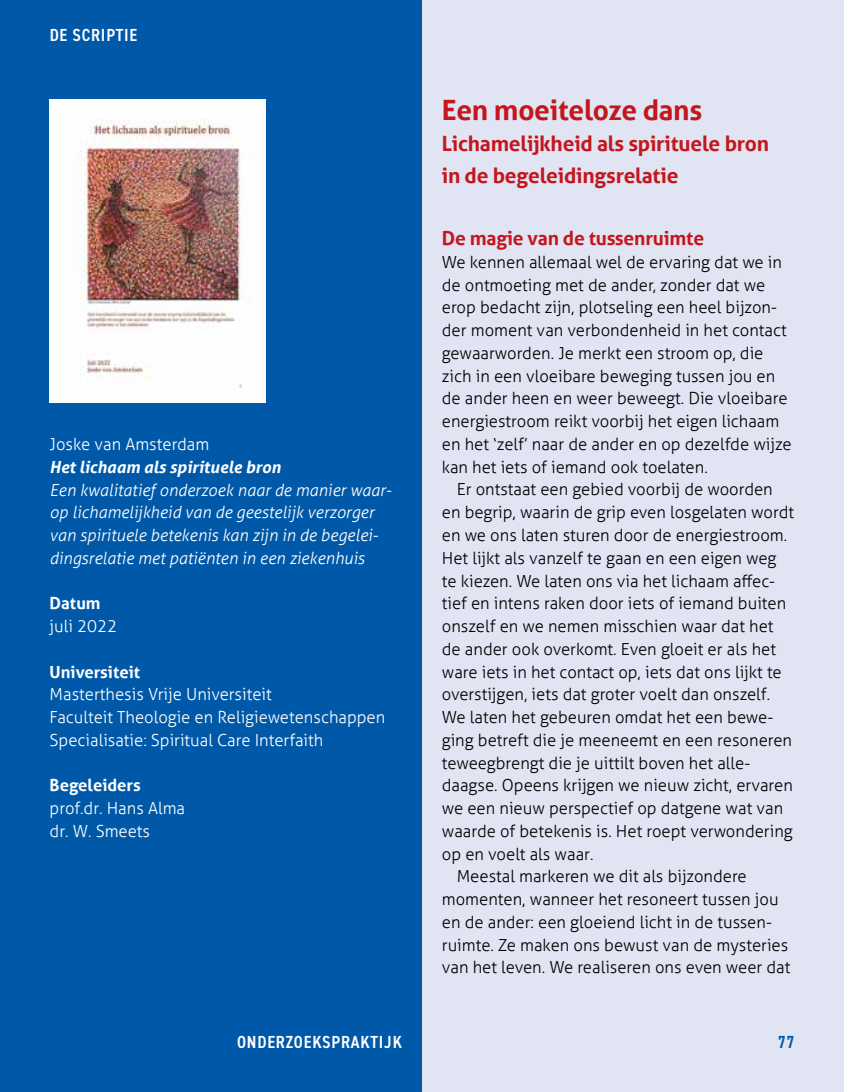
<style>
.page{position:relative;width:844px;height:1092px;background:#fff}
.page>*{position:absolute;margin:0;border:0;box-sizing:border-box;transform-origin:0 0}
.t1{font:700 28px "Aller";letter-spacing:-.01em;color:#c4161c}
.t2{font:700 21px/31.5px "Aller";letter-spacing:-.01em;color:#c4161c}
.t3{font:700 19.25px "Aller";letter-spacing:-.01em;color:#c4161c}
.t4{font:600 condensed 17.5px "DIN2014";letter-spacing:.045em;color:#fff}
.t5{font:600 condensed 17.5px "DIN2014";color:#0058a9}
.t6{font:300 16.62px/22.8px "Aller";color:#000}
.t7{font:italic 300 16.62px/22.8px "Aller";color:#fff}
.t8{font:300 16.62px/22.8px "Aller";color:#fff}
.t9{font:700 16.62px "Aller";color:#fff}
.t10{font:italic 700 16.62px "Aller";color:#fff}
</style>
<div class="page">
<div style="left:138px;top:0;width:705px;height:1091px;background:#e1e4f3"></div>
<div style="left:0;top:0;width:422px;height:1091px;background:#0058a9"></div>
<img style="left:50px;top:99px;width:215px;height:303px">
<p class="t4" style="left:50px;top:24px;width:89px">DE SCRIPTIE</p>
<p class="t8" style="left:50px;top:433px;width:161px">Joske van Amsterdam</p>
<p class="t10" style="left:50px;top:456px;width:233px">Het lichaam als spirituele bron</p>
<p class="t7" style="left:50px;top:478px;width:343px">Een kwalitatief onderzoek naar de manier waar&shy;op lichamelijkheid van de geestelijk verzorger van spirituele betekenis kan zijn in de begelei&shy;dingsrelatie met patiënten in een ziekenhuis</p>
<p class="t9" style="left:50px;top:593px;width:52px">Datum</p>
<p class="t8" style="left:50px;top:614px;width:69px">juli 2022</p>
<p class="t9" style="left:50px;top:661px;width:92px">Universiteit</p>
<p class="t8" style="left:50px;top:683px;width:337px">Masterthesis Vrije Universiteit<br>Faculteit Theologie en Religiewetenschappen<br>Specialisatie: Spiritual Care Interfaith</p>
<p class="t9" style="left:50px;top:775px;width:93px">Begeleiders</p>
<p class="t8" style="left:50px;top:796px;width:137px">prof.dr. Hans Alma dr. W. Smeets</p>
<h1 class="t1" style="left:441px;top:93px;width:262px">Een moeiteloze dans</h1>
<p class="t2" style="left:441px;top:128px;width:328px">Lichamelijkheid als spirituele bron in de begeleidingsrelatie</p>
<p class="t3" style="left:441px;top:226px;width:264px">De magie van de tussenruimte</p>
<p class="t6" style="left:441px;top:251px;width:351px">We kennen allemaal wel de ervaring dat we in de ontmoeting met de ander, zonder dat we erop bedacht zijn, plotseling een heel bijzon&shy;der moment van verbondenheid in het contact gewaarworden. Je merkt een stroom op, die zich in een vloeibare beweging tussen jou en de ander heen en weer beweegt. Die vloeibare energiestroom reikt voorbij het eigen lichaam en het ‘zelf’ naar de ander en op dezelfde wijze kan het iets of iemand ook toelaten.</p>
<p class="t6" style="left:456px;top:478px;width:317px">Er ontstaat een gebied voorbij de woorden</p>
<p class="t6" style="left:441px;top:501px;width:353px">en begrip, waarin de grip even losgelaten wordt</p>
<p class="t6" style="left:441px;top:523px;width:347px">en we ons laten sturen door de energiestroom.</p>
<p class="t6" style="left:441px;top:546px;width:336px">Het lijkt als vanzelf te gaan en een eigen weg</p>
<p class="t6" style="left:441px;top:569px;width:334px">te kiezen. We laten ons via het lichaam affec-</p>
<p class="t6" style="left:441px;top:592px;width:346px">tief en intens raken door iets of iemand buiten</p>
<p class="t6" style="left:441px;top:614px;width:333px">onszelf en we nemen misschien waar dat het</p>
<p class="t6" style="left:441px;top:637px;width:335px">de ander ook overkomt. Even gloeit er als het</p>
<p class="t6" style="left:441px;top:660px;width:341px">ware iets in het contact op, iets dat ons lijkt te</p>
<p class="t6" style="left:441px;top:683px;width:330px">overstijgen, iets dat groter voelt dan onszelf.</p>
<p class="t6" style="left:441px;top:705px;width:333px">We laten het gebeuren omdat het een bewe-</p>
<p class="t6" style="left:441px;top:728px;width:352px">ging betreft die je meeneemt en een resoneren</p>
<p class="t6" style="left:441px;top:751px;width:310px">teweegbrengt die je uittilt boven het alle-</p>
<p class="t6" style="left:441px;top:774px;width:352px">daagse. Opeens krijgen we nieuw zicht, ervaren</p>
<p class="t6" style="left:441px;top:796px;width:343px">we een nieuw perspectief op datgene wat van</p>
<p class="t6" style="left:441px;top:819px;width:352px">waarde of betekenis is. Het roept verwondering</p>
<p class="t6" style="left:441px;top:842px;width:153px">op en voelt als waar.</p>
<p class="t6" style="left:456px;top:865px;width:291px">Meestal markeren we dit als bijzondere</p>
<p class="t6" style="left:441px;top:887px;width:338px">momenten, wanneer het resoneert tussen jou</p>
<p class="t6" style="left:441px;top:910px;width:331px">en de ander: een gloeiend licht in de tussen-</p>
<p class="t6" style="left:441px;top:933px;width:348px">ruimte. Ze maken ons bewust van de mysteries</p>
<p class="t6" style="left:441px;top:956px;width:350px">van het leven. We realiseren ons even weer dat</p>
<p class="t4" style="left:237px;top:1030px;width:166px">ONDERZOEKSPRAKTIJK</p>
<p class="t5" style="left:777px;top:1030px;width:18px">77</p>
</div>
